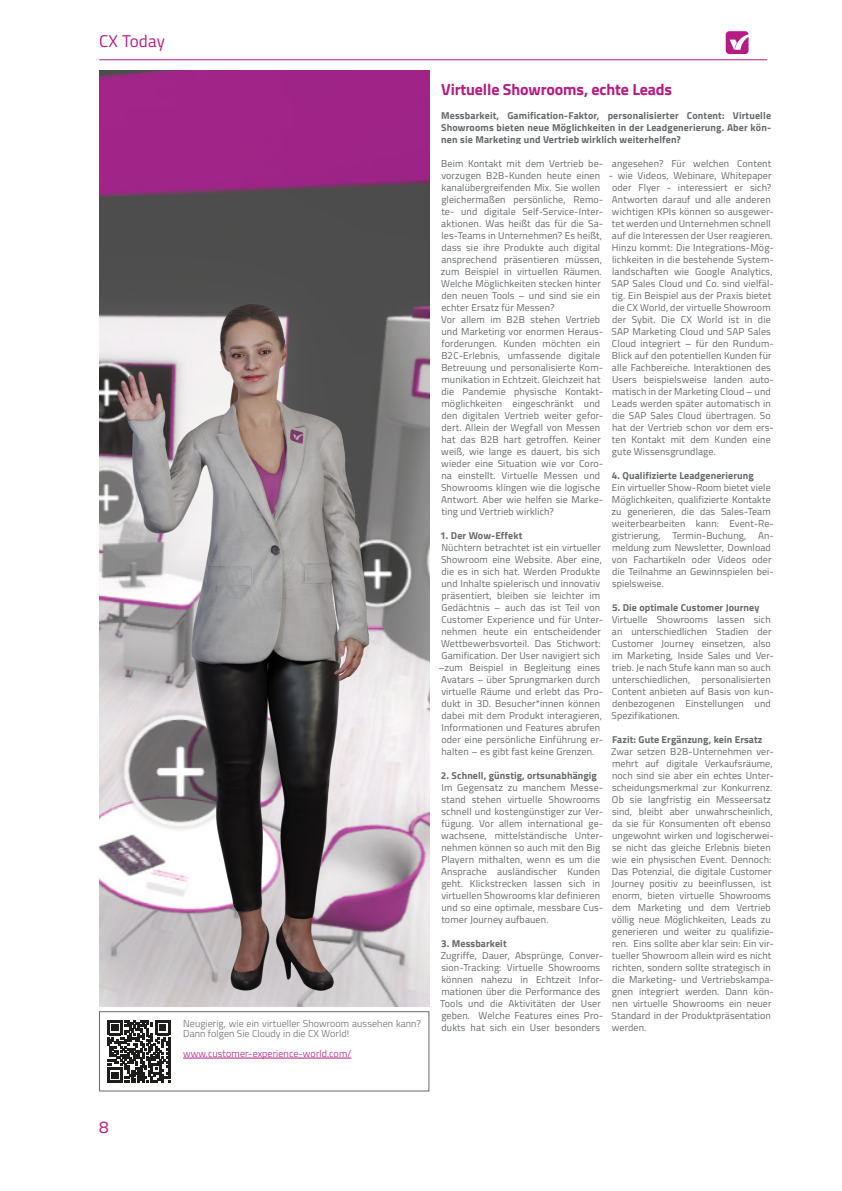
<style>
.page{position:relative;width:842px;height:1191px;background:#fff}
.page>*{position:absolute;margin:0;border:0;box-sizing:border-box;transform-origin:0 0}
.t1{font:17px "Titillium Web";letter-spacing:.01em;color:#b51b82}
.t2{font:700 16px "Titillium Web";letter-spacing:-.01em;color:#b51b82}
.t3{font:10px/12px "Titillium Web";letter-spacing:.015em;color:#66696c}
.t4{font:700 10px/12px "Titillium Web";letter-spacing:.01em;color:#66696c;text-align:justify}
.t5{font:300 10px/10px "Titillium Web";letter-spacing:.01em;color:#66696c}
.t6{font:300 10px "Titillium Web";letter-spacing:.01em;color:#b51b82}
</style>
<div class="page">
<svg style="left:726px;top:31px;width:22px;height:23px"></svg>
<hr style="left:99px;top:60px;width:668px;height:1px;background:#b51b82">
<img style="left:99px;top:71px;width:330px;height:210px">
<img style="left:99px;top:281px;width:330px;height:726px">
<svg style="left:108px;top:1020px;width:62px;height:62px"></svg>
<hr style="left:183px;top:1057px;width:168px;height:1px;background:#b51b82">
<div style="left:99px;top:1011px;width:330px;height:80px;border:1px solid #66696c"></div>
<h1 class="t1" style="left:99px;top:29px;width:67px">CX Today</h1>
<p class="t5" style="left:183px;top:1018px;width:239px">Neugierig, wie ein virtueller Showroom aussehen kann?<br>Dann folgen Sie Cloudy in die CX World!</p>
<p class="t6" style="left:183px;top:1046px;width:170px">www.customer-experience-world.com/</p>
<h2 class="t2" style="left:441px;top:77px;width:232px">Virtuelle Showrooms, echte Leads</h2>
<p class="t4" style="left:441px;top:109px;width:331px">Messbarkeit, Gamification-Faktor, personalisierter Content: Virtuelle Showrooms bieten neue Möglichkeiten in der Leadgenerierung. Aber kön&shy;nen sie Marketing und Vertrieb wirklich weiterhelfen?</p>
<p class="t3" style="left:441px;top:157px;width:164px">Beim Kontakt mit dem Vertrieb be&shy;vorzugen B2B-Kunden heute einen kanalübergreifenden Mix. Sie wollen gleichermaßen persönliche, Remo&shy;te- und digitale Self-Service-Inter&shy;aktionen. Was heißt das für die Sa&shy;les-Teams in Unternehmen? Es heißt, dass sie ihre Produkte auch digital ansprechend präsentieren müssen, zum Beispiel in virtuellen Räumen.<br>Welche Möglichkeiten stecken hinter den neuen Tools – und sind sie ein echter Ersatz für Messen?<br>Vor allem im B2B stehen Vertrieb und Marketing vor enormen Heraus&shy;forderungen. Kunden möchten ein B2C-Erlebnis, umfassende digitale Betreuung und personalisierte Kom&shy;munikation in Echtzeit. Gleichzeit hat die Pandemie physische Kontakt&shy;möglichkeiten eingeschränkt und den digitalen Vertrieb weiter gefor&shy;dert. Allein der Wegfall von Messen hat das B2B hart getroffen. Keiner weiß, wie lange es dauert, bis sich wieder eine Situation wie vor Coro&shy;na einstellt. Virtuelle Messen und Showrooms klingen wie die logische Antwort. Aber wie helfen sie Marke&shy;ting und Vertrieb wirklich?</p>
<p class="t4" style="left:440px;top:529px;width:84px">1. Der Wow-Effekt</p>
<p class="t3" style="left:438px;top:541px;width:166px;text-align:center">Nüchtern betrachtet ist ein virtueller Showroom eine Website. Aber eine, die es in sich hat. Werden Produkte und Inhalte spielerisch und innovativ präsentiert, bleiben sie leichter im Gedächtnis – auch das ist Teil von Customer Experience und für Unter&shy;nehmen heute ein entscheidender Wettbewerbsvorteil. Das Stichwort:<br>Gamification. Der User navigiert sich –zum Beispiel in Begleitung eines Avatars – ü ber Sprungmarken durch virtuelle Räume und erlebt das Pro&shy;dukt in 3D. Besucher*innen können dabei mit dem Produkt interagieren, Informationen und Features abrufen oder eine persönliche Einführung er&shy;halten – es gibt fast keine Grenzen.</p>
<p class="t4" style="left:441px;top:769px;width:157px">2. Schnell, günstig, ortsunabhängig</p>
<p class="t3" style="left:441px;top:781px;width:164px">Im Gegensatz zu manchem Messe&shy;stand stehen virtuelle Showrooms schnell und kostengünstiger zur Ver&shy;fügung. Vor allem international ge&shy;wachsene, mittelständische Unter&shy;nehmen können so auch mit den Big Playern mithalten, wenn es um die Ansprache ausländischer Kunden geht. Klickstrecken lassen sich in virtuellen Showrooms klar definieren und so eine optimale, messbare Cus&shy;tomer Journey aufbauen.</p>
<p class="t4" style="left:441px;top:937px;width:67px">3. Messbarkeit</p>
<p class="t3" style="left:440px;top:949px;width:164px">Zugriffe, Dauer, Absprü nge, Conver&shy;sion-Tracking: Virtuelle Showrooms können nahezu in Echtzeit Infor&shy;mationen über die Performance des Tools und die Aktivitäten der User geben. Welche Features eines Pro&shy;dukts hat sich ein User besonders</p>
<p class="t3" style="left:612px;top:157px;width:161px">angesehen? Für welchen Content</p>
<p class="t3" style="left:609px;top:169px;width:166px">- wie Videos, Webinare, Whitepaper oder Flyer - interessiert er sich?<br>Antworten darauf und alle anderen wichtigen KPIs können so ausgewer&shy;tet werden und Unternehmen schnell auf die Interessen der User reagieren.<br>Hinzu kommt: Die Integrations-Mög&shy;lichkeiten in die bestehende System&shy;landschaften wie Google Analytics, SAP Sales Cloud und Co. sind vielfäl&shy;tig. Ein Beispiel aus der Praxis bietet die CX World, der virtuelle Showroom der Sybit. Die CX World ist in die SAP Marketing Cloud und SAP Sales Cloud integriert – für den Rundum-Blick auf den potentiellen Kunden für alle Fachbereiche. Interaktionen des Users beispielsweise landen auto&shy;matisch in der Marketing Cloud – und Leads werden später automatisch in die SAP Sales Cloud übertragen. So hat der Vertrieb schon vor dem ers&shy;ten Kontakt mit dem Kunden eine gute Wissensgrundlage.</p>
<p class="t4" style="left:612px;top:469px;width:143px">4. Qualifizierte Leadgenerierung</p>
<p class="t3" style="left:611px;top:481px;width:164px">Ein virtueller Show-Room bietet viele Möglichkeiten, qualifizierte Kontakte zu generieren, die das Sales-Team weiterbearbeiten kann: Event-Re&shy;gistrierung, Termin-Buchung, An&shy;meldung zum Newsletter, Download von Fachartikeln oder Videos oder die Teilnahme an Gewinnspielen bei&shy;spielsweise.</p>
<p class="t4" style="left:612px;top:601px;width:149px">5. Die optimale Customer Journey</p>
<p class="t3" style="left:612px;top:613px;width:164px">Virtuelle Showrooms lassen sich an unterschiedlichen Stadien der Customer Journey einsetzen, also im Marketing, Inside Sales und Ver&shy;trieb. Je nach Stufe kann man so auch unterschiedlichen, personalisierten Content anbieten auf Basis von kun&shy;denbezogenen Einstellungen und Spezifikationen.</p>
<p class="t4" style="left:612px;top:733px;width:152px">Fazit: Gute Ergänzung, kein Ersatz</p>
<p class="t3" style="left:611px;top:745px;width:164px">Zwar setzen B2B-Unternehmen ver&shy;mehrt auf digitale Verkaufsräume, noch sind sie aber ein echtes Unter&shy;scheidungsmerkmal zur Konkurrenz.<br>Ob sie langfristig ein Messeersatz sind, bleibt aber unwahrscheinlich, da sie für Konsumenten oft ebenso ungewohnt wirken und logischerwei&shy;se nicht das gleiche Erlebnis bieten wie ein physischen Event. Dennoch:<br>Das Potenzial, die digitale Customer Journey positiv zu beeinflussen, ist enorm, bieten virtuelle Showrooms dem Marketing und dem Vertrieb völlig neue Möglichkeiten, Leads zu generieren und weiter zu qualifizie&shy;ren. Eins sollte aber klar sein: Ein vir&shy;tueller Showroom allein wird es nicht richten, sondern sollte strategisch in die Marketing- und Vertriebskampa&shy;gnen integriert werden. Dann kön&shy;nen virtuelle Showrooms ein neuer Standard in der Produktpräsentation werden.</p>
<h1 class="t1" style="left:99px;top:1114px;width:11px">8</h1>
</div>
